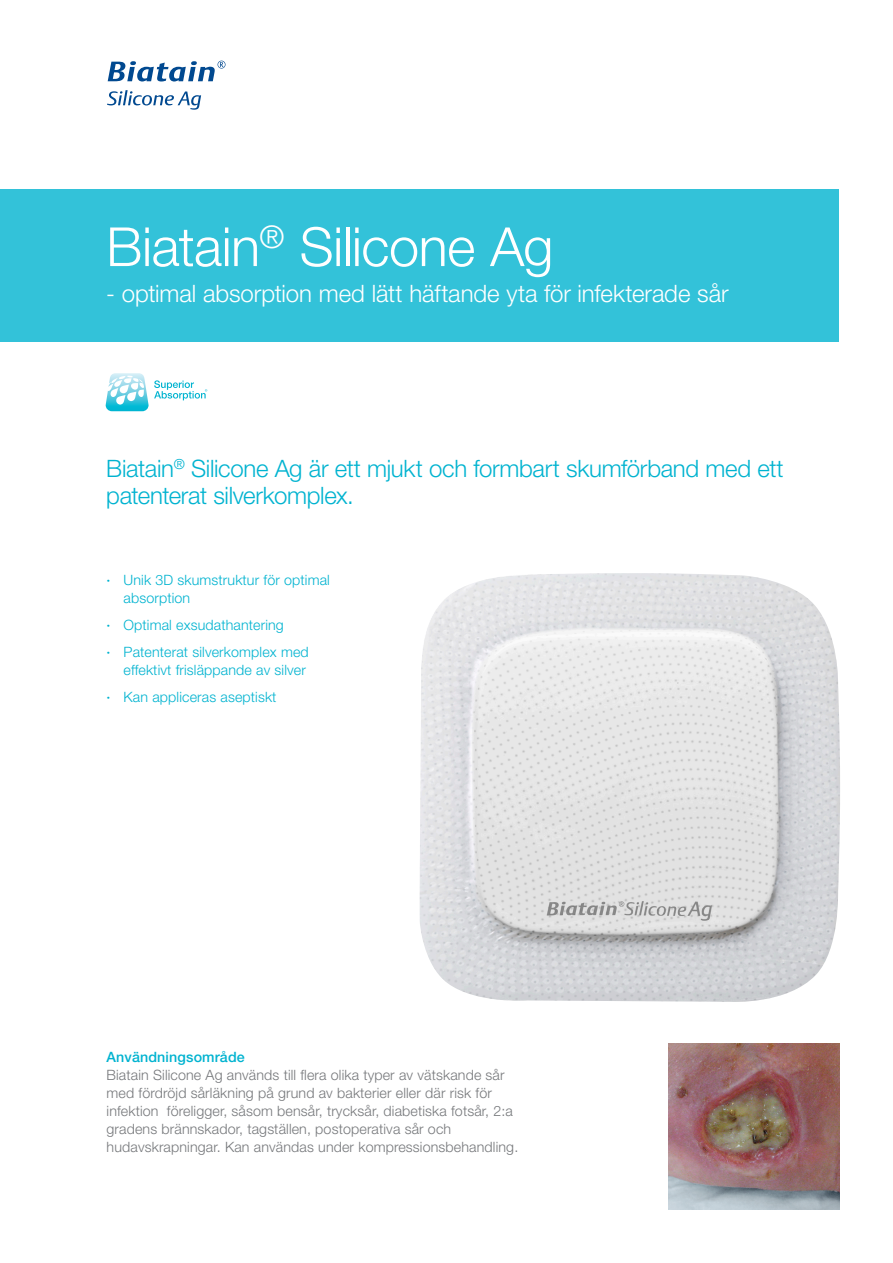
<style>
.page{position:relative;width:893px;height:1263px;background:#fff}
.page>*{position:absolute;margin:0;border:0;box-sizing:border-box;transform-origin:0 0}
.Brochure_cover_headi{font:300 54px "Helvetica Neue LT Pro";letter-spacing:-.01em;color:#fff}
.Spread_introduction{font:300 24px/27px "Helvetica Neue LT Pro";letter-spacing:-.015em;color:#00b3d0}
.Brochure_cover_headi-2{font:300 24px "Helvetica Neue LT Pro";letter-spacing:-.005em;color:#fff}
.Spread_text{font:300 14.25px/18px "Helvetica Neue LT Pro";letter-spacing:.01em;color:#76787b}
.t1{font:300 14.25px/18px "Helvetica Neue LT Pro";letter-spacing:.01em;color:#00b3d0}
.Spread_text_headings{font:500 14.25px "Helvetica Neue LT Pro";letter-spacing:.01em;color:#00b3d0}
.s1{font-weight:500}
</style>
<div class="page">
<div style="left:0;top:189px;width:839px;height:152px;background:#33c2d9"></div>
<svg style="left:105px;top:373px;width:102px;height:38px"></svg>
<img style="left:668px;top:1043px;width:171px;height:166px">
<svg style="left:108px;top:61px;width:117px;height:20px"></svg>
<svg style="left:107px;top:90px;width:94px;height:20px"></svg>
<img style="left:419px;top:573px;width:421px;height:429px">
<p class="Brochure_cover_headi" style="left:106px;top:214px;width:449px">Biatain<sup>®</sup> Silicone Ag</p>
<p class="Brochure_cover_headi-2" style="left:106px;top:279px;width:624px">- optimal absorption med lätt häftande yta för infekterade sår</p>
<p class="Spread_introduction" style="left:106px;top:454px;width:679px">Biatain<sup>®</sup> Silicone Ag är ett mjukt och formbart skumförband med ett patenterat silverkomplex.</p>
<p class="t1" style="left:124px;top:570px;width:208px;text-indent:-17px"><span class="s1">∙</span> Unik 3D skumstruktur för optimal absorption</p>
<p class="t1" style="left:107px;top:615px;width:179px"><span class="s1">∙</span> Optimal exsudathantering</p>
<p class="t1" style="left:107px;top:642px;width:204px;text-align:right"><span class="s1">∙</span> Patenterat silverkomplex med effektivt frisläppande av silver</p>
<p class="t1" style="left:107px;top:687px;width:171px"><span class="s1">∙</span> Kan appliceras aseptiskt</p>
<p class="Spread_text_headings" style="left:107px;top:1048px;width:140px">Användningsområde</p>
<p class="Spread_text" style="left:107px;top:1065px;width:413px">Biatain Silicone Ag används till flera olika typer av vätskande sår med fördröjd sårläkning på grund av bakterier eller där risk för infektion föreligger, såsom bensår, trycksår, diabetiska fotsår, 2:a gradens brännskador, tagställen, postoperativa sår och hudavskrapningar. Kan användas under kompressionsbehandling.</p>
</div>
